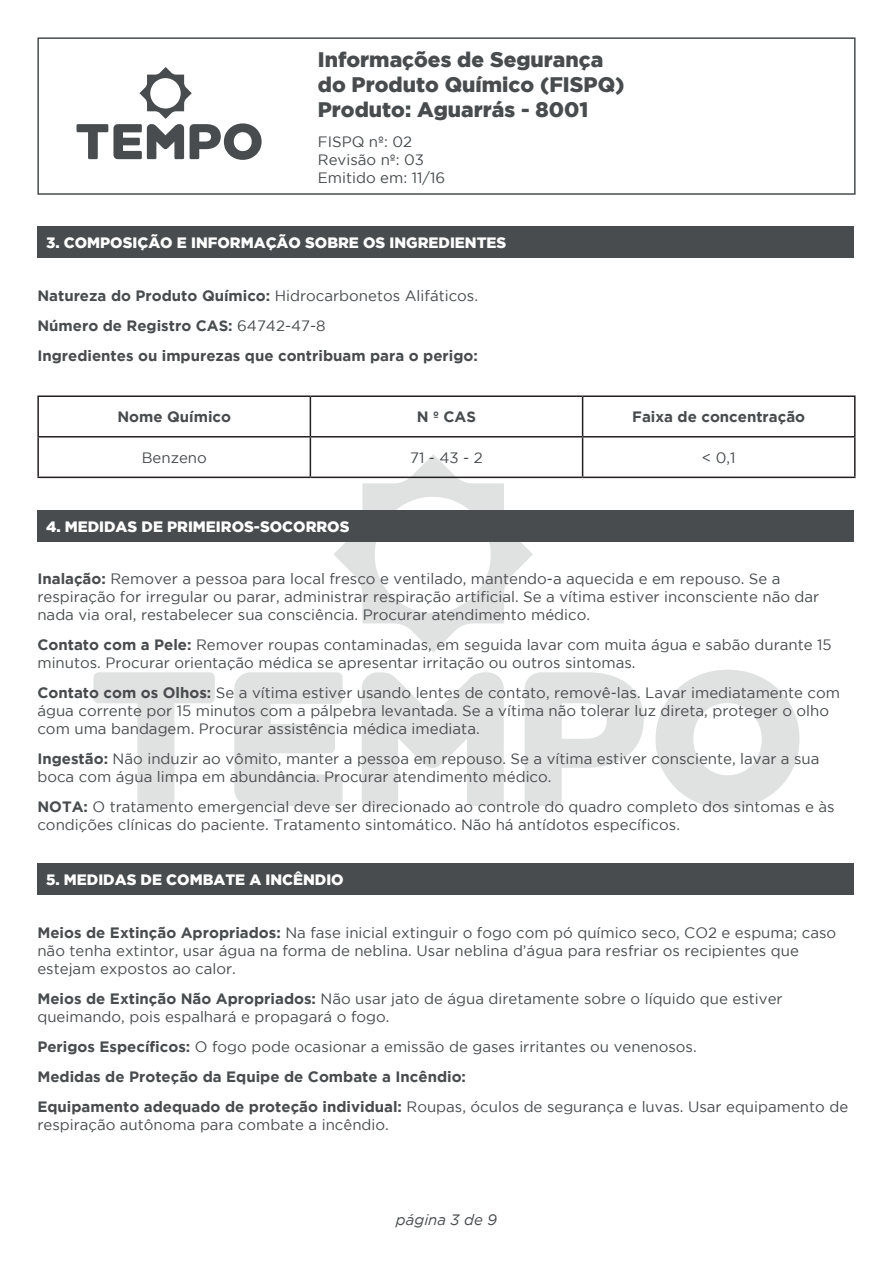
<style>
.page{position:relative;width:893px;height:1263px;background:#fff}
.page>*{position:absolute;margin:0;border:0;box-sizing:border-box;transform-origin:0 0}
.t1{font:900 21px/25.2px "Gotham";color:#484c4e}
.t2{font:15px/18px "Gotham";color:#484c4e}
.t3{font:700 15px/30px "Gotham";color:#484c4e}
.t4{font:900 15px "Gotham";color:#fff}
.t5{font:italic 15px "Gotham";color:#484c4e}
.s1{font-weight:400}
.s2{font-weight:700}
</style>
<div class="page">
<div style="left:37px;top:37px;width:818px;height:158px;border:2px solid #484c4e"></div>
<svg style="left:77px;top:67px;width:185px;height:93px"></svg>
<svg style="left:525px;top:672px;width:119px;height:134px"></svg>
<svg style="left:655px;top:670px;width:144px;height:139px"></svg>
<svg style="left:362px;top:672px;width:142px;height:134px"></svg>
<svg style="left:93px;top:672px;width:122px;height:134px"></svg>
<svg style="left:234px;top:672px;width:109px;height:134px"></svg>
<svg style="left:333px;top:454px;width:200px;height:198px"></svg>
<hr style="left:37px;top:395px;width:273px;height:2px;background:#231f20">
<hr style="left:37px;top:397px;width:2px;height:39px;background:#231f20">
<hr style="left:310px;top:395px;width:273px;height:2px;background:#231f20">
<hr style="left:310px;top:397px;width:1px;height:39px;background:#231f20">
<hr style="left:37px;top:436px;width:273px;height:1px;background:#231f20">
<hr style="left:37px;top:437px;width:2px;height:40px;background:#231f20">
<hr style="left:310px;top:436px;width:273px;height:1px;background:#231f20">
<hr style="left:310px;top:437px;width:1px;height:40px;background:#231f20">
<hr style="left:582px;top:437px;width:1px;height:40px;background:#231f20">
<hr style="left:854px;top:437px;width:1px;height:40px;background:#231f20">
<hr style="left:37px;top:477px;width:273px;height:1px;background:#231f20">
<hr style="left:310px;top:477px;width:273px;height:1px;background:#231f20">
<hr style="left:583px;top:477px;width:272px;height:1px;background:#231f20">
<hr style="left:582px;top:397px;width:1px;height:39px;background:#231f20">
<hr style="left:583px;top:395px;width:272px;height:2px;background:#231f20">
<hr style="left:854px;top:397px;width:1px;height:39px;background:#231f20">
<hr style="left:583px;top:436px;width:272px;height:1px;background:#231f20">
<div style="left:37px;top:510px;width:817px;height:32px;background:#484c4e"></div>
<div style="left:37px;top:863px;width:817px;height:32px;background:#484c4e"></div>
<div style="left:37px;top:226px;width:817px;height:32px;background:#484c4e"></div>
<h1 class="t1" style="left:318px;top:46px;width:308px">Informações de Segurança do Produto Químico (FISPQ)<br>Produto: Aguarrás - 8001</h1>
<p class="t2" style="left:318px;top:133px;width:129px">FISPQ nº: 02<br>Revisão nº: 03<br>Emitido em: 11/16</p>
<p class="t4" style="left:46px;top:234px;width:462px">3. COMPOSIÇÃO E INFORMAÇÃO SOBRE OS INGREDIENTES</p>
<p class="t3" style="left:37px;top:280px;width:442px">Natureza do Produto Químico: <span class="s1">Hidrocarbonetos Alifáticos.<br></span>Número de Registro CAS: <span class="s1">64742-47-8<br></span>Ingredientes ou impurezas que contribuam para o perigo:</p>
<p class="t3" style="left:117px;top:401px;width:115px">Nome Químico</p>
<p class="t3" style="left:417px;top:401px;width:61px">N º CAS</p>
<p class="t3" style="left:632px;top:401px;width:174px">Faixa de concentração</p>
<p class="t2" style="left:142px;top:448px;width:67px">Benzeno</p>
<p class="t2" style="left:410px;top:448px;width:74px">71 - 43 - 2</p>
<p class="t2" style="left:702px;top:448px;width:35px">&lt; 0,1</p>
<p class="t4" style="left:46px;top:518px;width:305px">4. MEDIDAS DE PRIMEIROS-SOCORROS</p>
<p class="t2" style="left:37px;top:570px;width:783px"><span class="s2">Inalação:</span> Remover a pessoa para local fresco e ventilado, mantendo-a aquecida e em repouso. Se a respiração for irregular ou parar, administrar respiração artificial. Se a vítima estiver inconsciente não dar nada via oral, restabelecer sua consciência. Procurar atendimento médico.</p>
<p class="t2" style="left:37px;top:636px;width:796px"><span class="s2">Contato com a Pele:</span> Remover roupas contaminadas, em seguida lavar com muita água e sabão durante 15 minutos. Procurar orientação médica se apresentar irritação ou outros sintomas.</p>
<p class="t2" style="left:37px;top:684px;width:804px"><span class="s2">Contato com os Olhos:</span> Se a vítima estiver usando lentes de contato, removê-las. Lavar imediatamente com água corrente por 15 minutos com a pálpebra levantada. Se a vítima não tolerar luz direta, proteger o olho com uma bandagem. Procurar assistência médica imediata.</p>
<p class="t2" style="left:37px;top:750px;width:784px"><span class="s2">Ingestão:</span> Não induzir ao vômito, manter a pessoa em repouso. Se a vítima estiver consciente, lavar a sua boca com água limpa em abundância. Procurar atendimento médico.</p>
<p class="t2" style="left:37px;top:798px;width:799px"><span class="s2">NOTA:</span> O tratamento emergencial deve ser direcionado ao controle do quadro completo dos sintomas e às condições clínicas do paciente. Tratamento sintomático. Não há antídotos específicos.</p>
<p class="t4" style="left:46px;top:870px;width:299px">5. MEDIDAS DE COMBATE A INCÊNDIO</p>
<p class="t2" style="left:37px;top:923px;width:800px"><span class="s2">Meios de Extinção Apropriados:</span> Na fase inicial extinguir o fogo com pó químico seco, CO2 e espuma; caso não tenha extintor, usar água na forma de neblina. Usar neblina d’água para resfriar os recipientes que estejam expostos ao calor.</p>
<p class="t2" style="left:37px;top:989px;width:747px"><span class="s2">Meios de Extinção Não Apropriados:</span> Não usar jato de água diretamente sobre o líquido que estiver queimando, pois espalhará e propagará o fogo.</p>
<p class="t3" style="left:37px;top:1031px;width:812px">Perigos Específicos: <span class="s1">O fogo pode ocasionar a emissão de gases irritantes ou venenosos.<br></span>Medidas de Proteção da Equipe de Combate a Incêndio:<br>Equipamento adequado de proteção individual: <span class="s1">Roupas, óculos de segurança e luvas. Usar equipamento de</span></p>
<p class="t2" style="left:37px;top:1115px;width:353px">respiração autônoma para combate a incêndio.</p>
<p class="t5" style="left:396px;top:1212px;width:103px">página 3 de 9</p>
</div>
